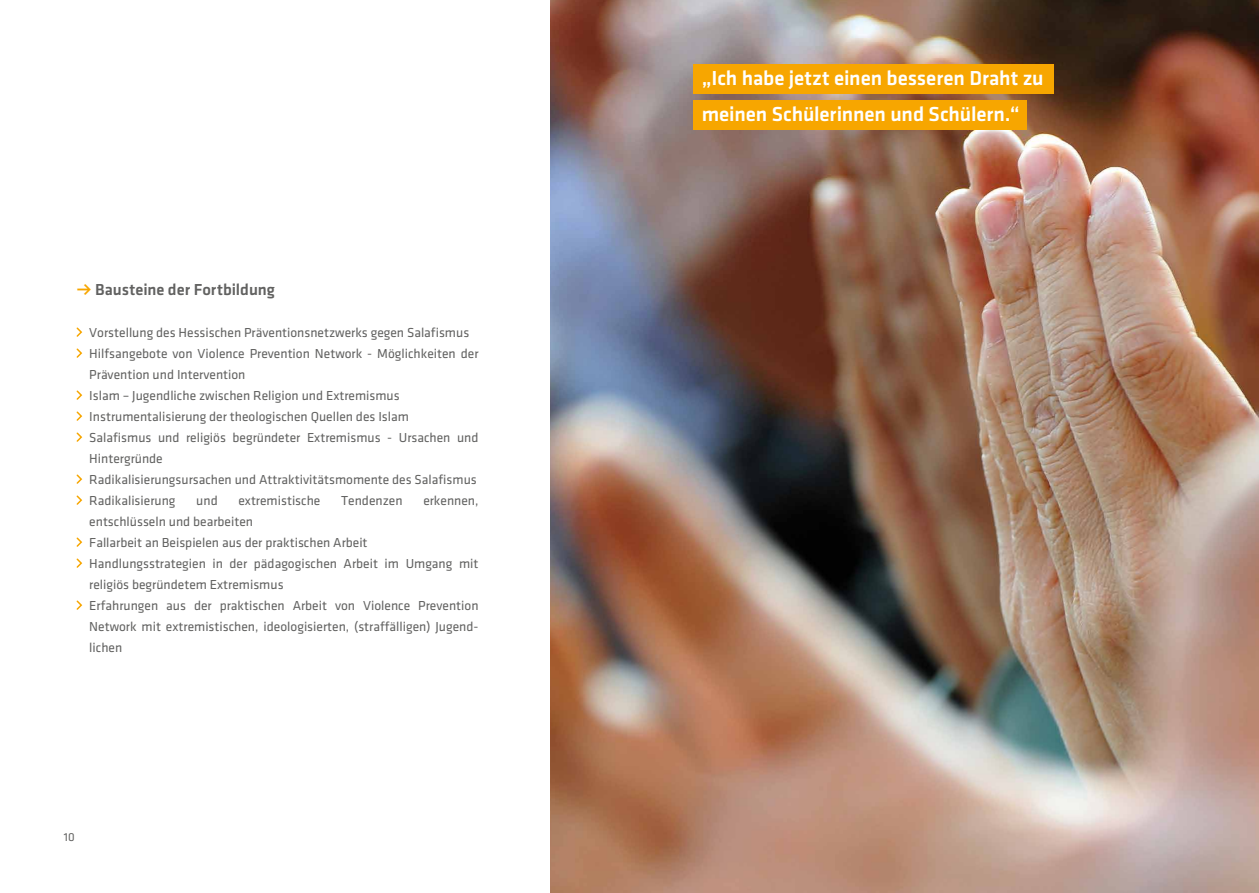
<style>
.page{position:relative;width:1259px;height:893px;background:#fff}
.page>*{position:absolute;margin:0;border:0;box-sizing:border-box;transform-origin:0 0}
.t1{font:500 21px/36px "Klavika";letter-spacing:-.005em;color:#fff}
.t2{font:500 16.5px "Klavika";color:#616160}
.t3{font:13.5px/21px "Klavika";color:#616160}
.t4{font:12px "Klavika";color:#616160}
.s1{font-weight:700;color:#f7a600}
</style>
<div class="page">
<svg style="left:76px;top:327px;width:7px;height:10px"></svg>
<svg style="left:76px;top:348px;width:7px;height:10px"></svg>
<svg style="left:76px;top:390px;width:7px;height:10px"></svg>
<svg style="left:76px;top:411px;width:7px;height:10px"></svg>
<svg style="left:76px;top:432px;width:7px;height:10px"></svg>
<svg style="left:76px;top:474px;width:7px;height:10px"></svg>
<svg style="left:76px;top:495px;width:7px;height:10px"></svg>
<svg style="left:76px;top:537px;width:7px;height:10px"></svg>
<svg style="left:76px;top:558px;width:7px;height:10px"></svg>
<svg style="left:76px;top:600px;width:7px;height:10px"></svg>
<img style="left:551px;top:0;width:708px;height:893px">
<div style="left:693px;top:100px;width:334px;height:30px;background:#f7a600"></div>
<div style="left:693px;top:64px;width:360px;height:30px;background:#f7a600"></div>
<p class="t2" style="left:77px;top:280px;width:200px"><span class="s1">•</span> Bausteine der Fortbildung</p>
<p class="t3" style="left:89px;top:322px;width:391px">Vorstellung des Hessischen Präventionsnetzwerks gegen Salafismus Hilfsangebote von Violence Prevention Network - Möglichkeiten der Prävention und Intervention<br>Islam – Jugendliche zwischen Religion und Extremismus Instrumentalisierung der theologischen Quellen des Islam<br>Salafismus und religiös begründeter Extremismus - Ursachen und Hintergründe<br>Radikalisierungsursachen und Attraktivitätsmomente des Salafismus Radikalisierung</p>
<p class="t3" style="left:196px;top:490px;width:23px">und</p>
<p class="t3" style="left:238px;top:490px;width:83px">extremistische</p>
<p class="t3" style="left:341px;top:490px;width:63px">Tendenzen</p>
<p class="t3" style="left:423px;top:490px;width:57px">erkennen,</p>
<p class="t3" style="left:89px;top:511px;width:391px">entschlüsseln und bearbeiten<br>Fallarbeit an Beispielen aus der praktischen Arbeit Handlungsstrategien in der pädagogischen Arbeit im Umgang mit religiös begründetem Extremismus<br>Erfahrungen aus der praktischen Arbeit von Violence Prevention Network mit extremistischen, ideologisierten, (straffälligen) Jugend&shy;lichen</p>
<p class="t4" style="left:64px;top:830px;width:12px">10</p>
<h1 class="t1" style="left:702px;top:60px;width:343px">„Ich habe jetzt einen besseren Draht zu meinen Schülerinnen und Schülern.“</h1>
</div>
